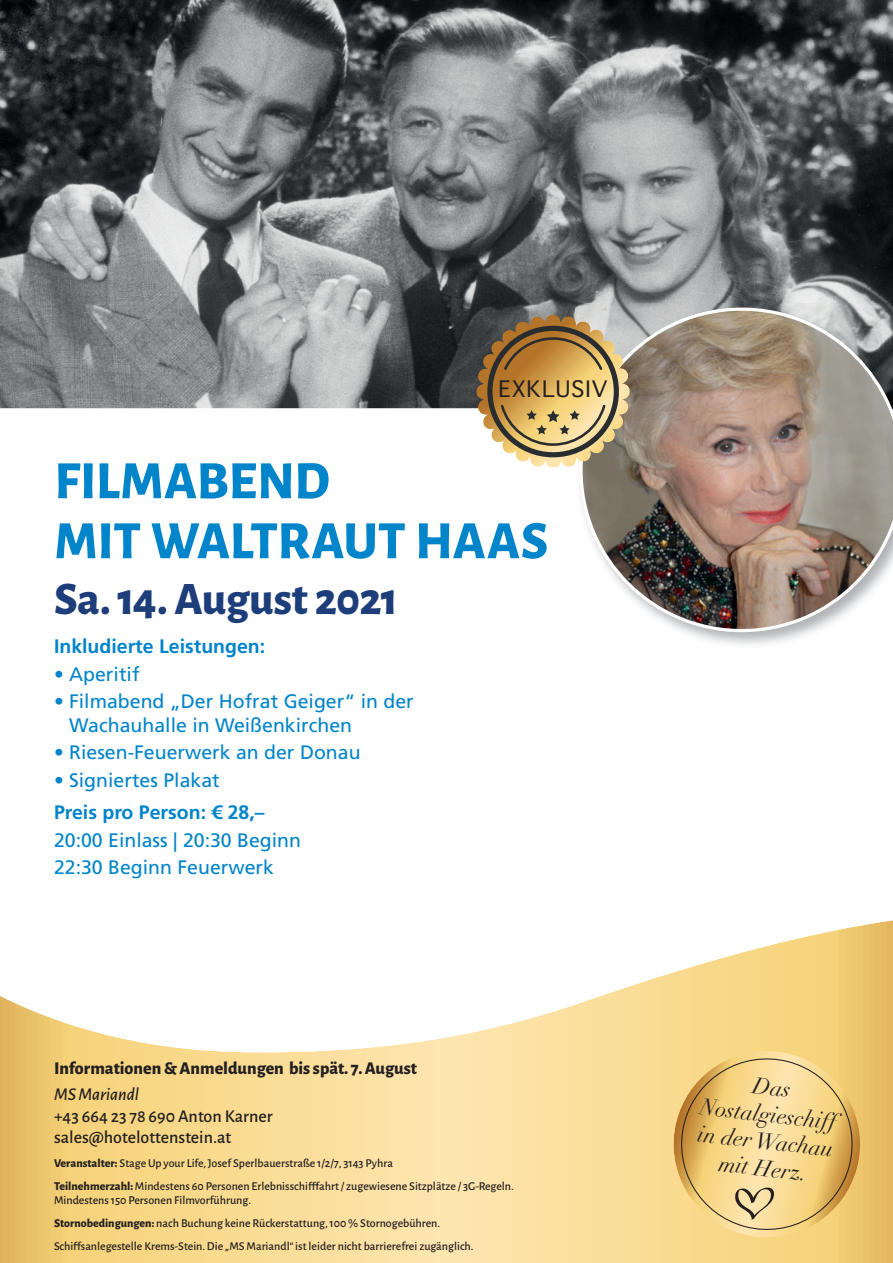
<style>
.page{position:relative;width:893px;height:1263px;background:#fff}
.page>*{position:absolute;margin:0;border:0;box-sizing:border-box;transform-origin:0 0}
.t1{font:800 54px/60px "Alegreya Sans";letter-spacing:-.005em;color:#0084ca}
.t2{font:800 46.5px "Alegreya Sans";letter-spacing:-.015em;color:#1d3e7a}
.t3{font:italic 22.5px/27px "Didot";color:#231f20;text-align:center}
.t4{font:21.75px "Geneva";letter-spacing:.05em;color:#231f20}
.t5{font:19.5px/23.4px "Frutiger LT Std";color:#0084ca}
.t6{font:700 19.5px "Frutiger LT Std";color:#0084ca}
.t7{font:500 18px/21.6px "Alegreya Sans";color:#231f20}
.t8{font:800 18px "Alegreya Sans";color:#231f20}
.t9{font:italic 500 18px "Alegreya Sans";color:#231f20}
.t10{font:500 12px/23px "Alegreya Sans";color:#231f20}
.s1{font-weight:800}
</style>
<div class="page">
<img style="left:0;top:0;width:893px;height:408px">
<svg style="left:0;top:920px;width:893px;height:343px"></svg>
<svg style="left:664px;top:1048px;width:206px;height:199px;background:#edcb80"></svg>
<img style="left:576px;top:304px;width:317px;height:341px">
<img style="left:579px;top:308px;width:314px;height:324px">
<svg style="left:476px;top:315px;width:154px;height:152px;background:#b79b6a"></svg>
<h3 class="t4" style="left:499px;top:377px;width:111px">EXKLUSIV</h3>
<h1 class="t1" style="left:54px;top:454px;width:495px">FILMABEND<br>MIT WALTRAUT HAAS</h1>
<h2 class="t2" style="left:54px;top:581px;width:345px">Sa. 14. August 2021</h2>
<h3 class="t6" style="left:54px;top:638px;width:213px">Inkludierte Leistungen:</h3>
<h3 class="t5" style="left:54px;top:664px;width:87px">• Aperitif</h3>
<h3 class="t5" style="left:69px;top:691px;width:346px;text-indent:-15px">• Filmabend „Der Hofrat Geiger“ in der<br>Wachauhalle in Weißenkirchen</h3>
<h3 class="t5" style="left:54px;top:743px;width:308px">• Riesen-Feuerwerk an der Donau</h3>
<h3 class="t5" style="left:54px;top:770px;width:167px">• Signiertes Plakat</h3>
<h3 class="t6" style="left:54px;top:804px;width:212px">Preis pro Person: € 28,–</h3>
<h3 class="t5" style="left:54px;top:828px;width:249px;line-height:27.6px">20:00 Einlass | 20:30 Beginn<br>22:30 Beginn Feuerwerk</h3>
<h3 class="t8" style="left:54px;top:1061px;width:364px">Informationen &amp; Anmeldungen bis spät. 7. August</h3>
<h3 class="t9" style="left:54px;top:1083px;width:87px">MS Mariandl</h3>
<h3 class="t7" style="left:54px;top:1106px;width:220px">+43 664 23 78 690 Anton Karner sales@hotelottenstein.at</h3>
<p class="t10" style="left:54px;top:1153px;width:461px"><span class="s1">Veranstalter:</span> Stage Up your Life, Josef Sperlbauerstraße 1/2/7, 3143 Pyhra<br><span class="s1">Teilnehmerzahl:</span> Mindestens 60 Personen Erlebnisschifffahrt / zugewiesene Sitzplätze / 3G-Regeln.</p>
<p class="t10" style="left:54px;top:1190px;width:421px">Mindestens 150 Personen Filmvorführung.<br><span class="s1">Stornobedingungen:</span> nach Buchung keine Rückerstattung, 100 % Stornogebühren.<br>Schiffsanlegestelle Krems-Stein. Die „MS Mariandl“ ist leider nicht barrierefrei zugänglich.</p>
<h3 class="t3" style="left:704px;top:1069px;width:139px;rotate:6deg">Das<br>Nostalgieschiff in der Wachau mit Herz.</h3>
</div>
